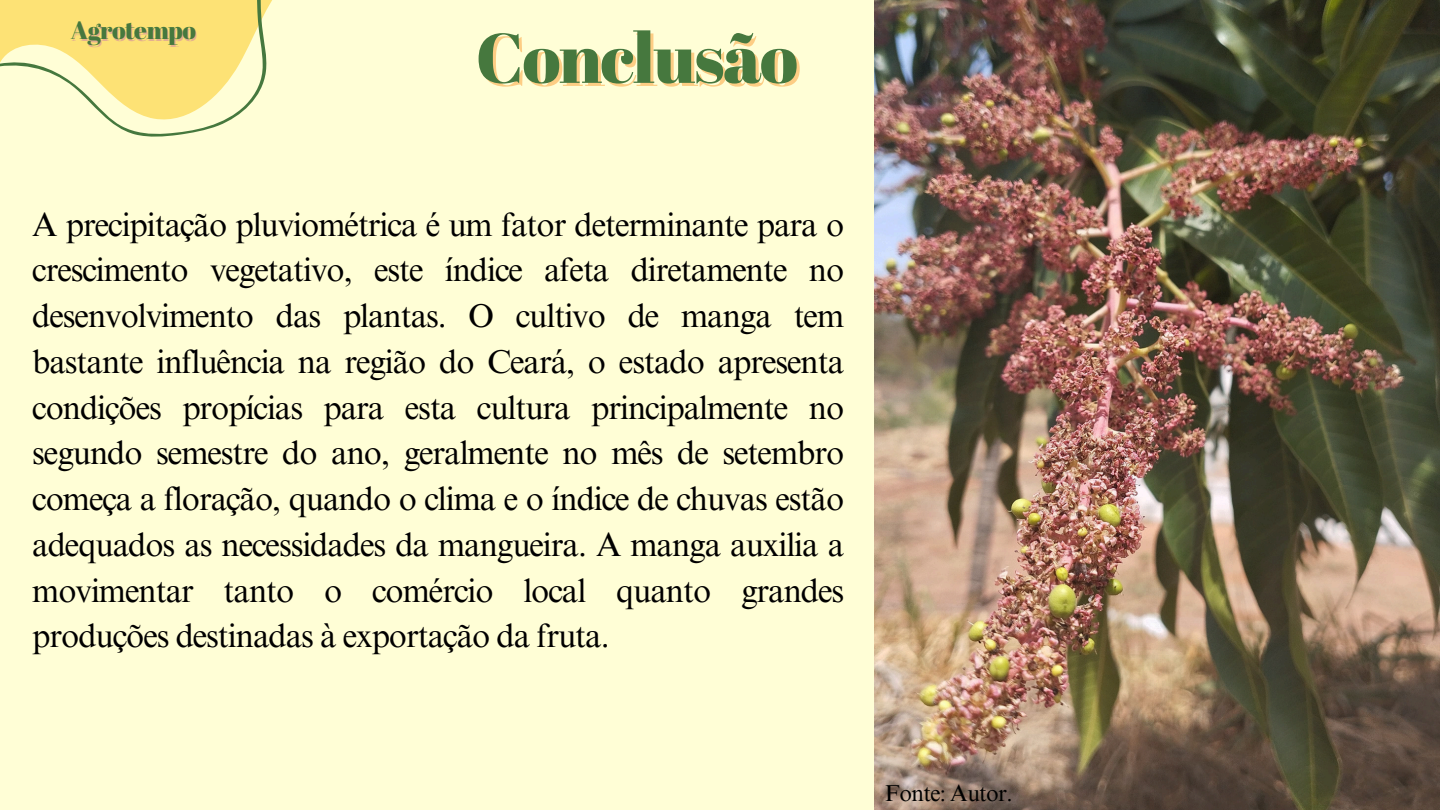
<style>
.page{position:relative;width:1440px;height:810px;background:#fffed6}
.page>*{position:absolute;margin:0;border:0;box-sizing:border-box;transform-origin:0 0}
.t1{font:70px "Abril Fatface";letter-spacing:-.02em;color:#46783e}
.t2{font:33px/45.8px "Times NRMT Pro";letter-spacing:-.03em;color:#000;text-align:justify}
.t3{font:25px "Abril Fatface";letter-spacing:-.02em;color:#46783e}
.t4{font:23px "Times NRMT Pro";letter-spacing:-.03em;color:#000}
</style>
<div class="page">
<svg style="left:0;top:0;width:272px;height:137px;fill:#fde275"></svg>
<img style="left:874px;top:0;width:566px;height:810px">
<p class="t3" style="left:71px;top:13px;width:127px">Agrotempo</p>
<p class="t1" style="left:476px;top:9px;width:324px">Conclusão</p>
<p class="t2" style="left:32px;top:205px;width:813px">A precipitação pluviométrica é um fator determinante para o crescimento vegetativo, este índice afeta diretamente no desenvolvimento das plantas. O cultivo de manga tem bastante influência na região do Ceará, o estado apresenta condições propícias para esta cultura principalmente no segundo semestre do ano, geralmente no mês de setembro começa a floração, quando o clima e o índice de chuvas estão adequados as necessidades da mangueira. A manga auxilia a movimentar tanto o comércio local quanto grandes produções destinadas à exportação da fruta.</p>
<p class="t4" style="left:885px;top:785px;width:129px">Fonte: Autor.</p>
</div>
